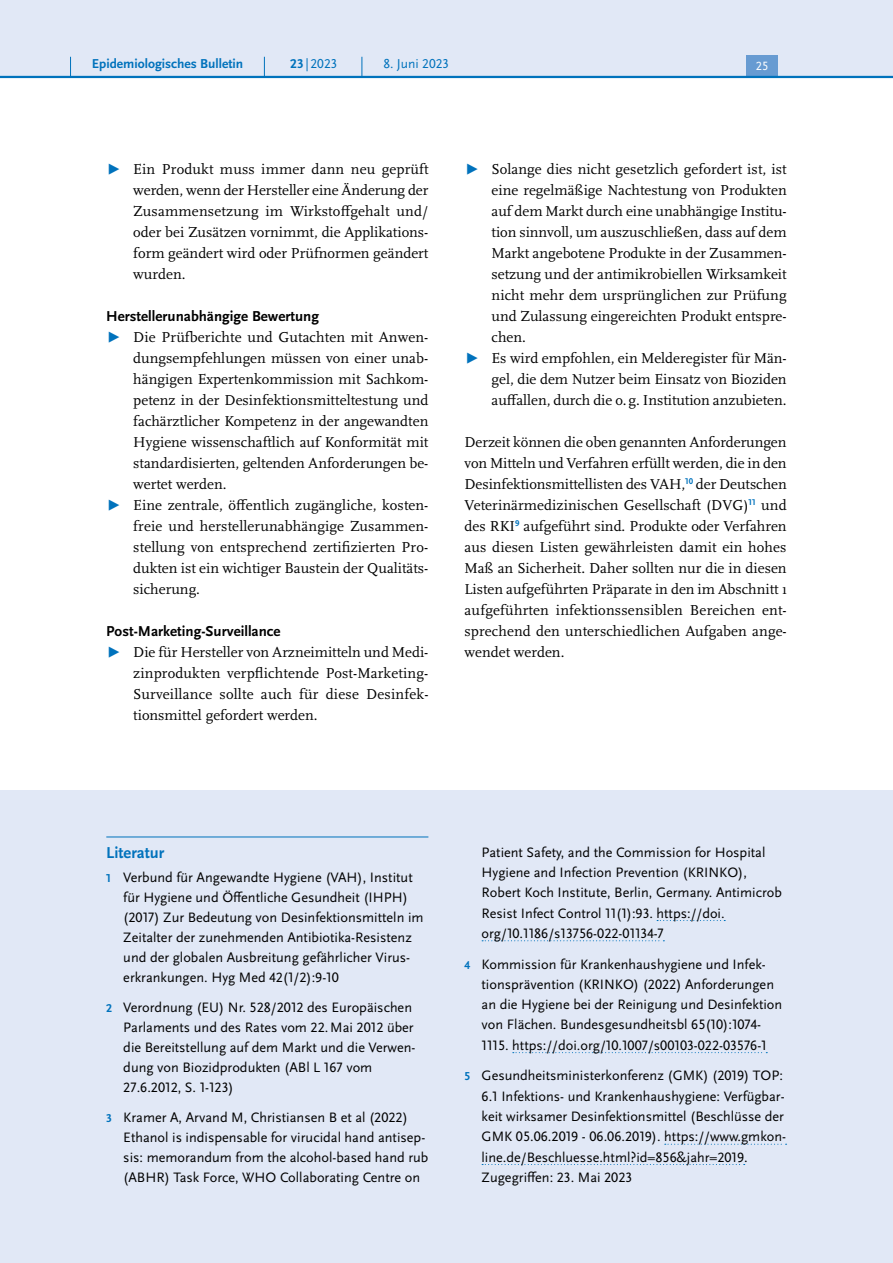
<style>
.page{position:relative;width:893px;height:1263px;background:#fff}
.page>*{position:absolute;margin:0;border:0;box-sizing:border-box;transform-origin:0 0}
.H4_-_Anhang_allerers{font:700 16.5px "Scala Sans Pro";color:#0072bc}
.P_-_Fließtext{font:15px/21px "Scala Pro";color:#000;text-align:justify}
.t1{font:700 15px "Scala Sans Pro";color:#000}
.t2{font:14.25px/20.2px "Scala Sans Pro";color:#000}
.t3{font:700 13.5px "Scala Sans Pro";color:#0072bc}
.t4{font:13.5px "Scala Sans Pro";color:#0072bc}
.t5{font:12.45px "Scala Sans Pro";color:#fff}
.s1{font-weight:700}
.s2{font-family:"Scala Sans Pro";color:#0072bc}
.s3{font-weight:700;font-size:12px;color:#0072bc}
</style>
<div class="page">
<div style="left:0;top:791px;width:893px;height:472px;background:#e1e8f6"></div>
<hr style="left:106px;top:837px;width:322px;height:1px;background:#0072bc">
<svg style="left:657px;top:920px;width:68px;height:1px"></svg>
<svg style="left:482px;top:940px;width:182px;height:1px"></svg>
<svg style="left:513px;top:1052px;width:254px;height:1px"></svg>
<svg style="left:665px;top:1144px;width:122px;height:1px"></svg>
<svg style="left:482px;top:1164px;width:263px;height:1px"></svg>
<div style="left:0;top:0;width:893px;height:77px;background:#e1e8f6"></div>
<div style="left:746px;top:55px;width:32px;height:21px;background:#679bd2"></div>
<hr style="left:0;top:76px;width:893px;height:2px;background:#0072bc">
<svg style="left:70px;top:57px;width:1px;height:19px"></svg>
<svg style="left:264px;top:57px;width:1px;height:19px"></svg>
<svg style="left:362px;top:57px;width:1px;height:19px"></svg>
<p class="t3" style="left:92px;top:55px;width:153px">Epidemiologisches Bulletin</p>
<p class="t4" style="left:290px;top:55px;width:48px"><span class="s1">23</span>|2023</p>
<p class="t4" style="left:383px;top:55px;width:67px">8. Juni 2023</p>
<p class="t5" style="left:756px;top:59px;width:14px">25</p>
<p class="P_-_Fließtext" style="left:133px;top:158px;width:297px;text-indent:-27px"><span class="s2">▶</span> Ein Produkt muss immer dann neu geprüft werden, wenn der Hersteller eine Änderung der Zusammensetzung im Wirkstoffgehalt und/ oder bei Zusätzen vornimmt, die Applikations&shy;form geändert wird oder Prüfnormen geändert wurden.</p>
<h5 class="t1" style="left:106px;top:307px;width:214px">Herstellerunabhängige Bewertung</h5>
<p class="P_-_Fließtext" style="left:133px;top:326px;width:297px;text-indent:-27px"><span class="s2">▶</span> Die Prüfberichte und Gutachten mit Anwen&shy;dungsempfehlungen müssen von einer unab&shy;hängigen Expertenkommission mit Sachkom&shy;petenz in der Desinfektionsmitteltestung und fachärztlicher Kompetenz in der angewandten Hygiene wissenschaftlich auf Konformität mit standardisierten, geltenden Anforderungen be&shy;wertet werden.</p>
<p class="P_-_Fließtext" style="left:133px;top:494px;width:297px;text-indent:-27px"><span class="s2">▶</span> Eine zentrale, öffentlich zugängliche, kosten&shy;freie und herstellerunabhängige Zusammen&shy;stellung von entsprechend zertifizierten Pro&shy;dukten ist ein wichtiger Baustein der Qualitäts&shy;sicherung.</p>
<h5 class="t1" style="left:106px;top:622px;width:176px">Post-Marketing-Surveillance</h5>
<p class="P_-_Fließtext" style="left:133px;top:641px;width:297px;text-indent:-27px"><span class="s2">▶</span> Die für Hersteller von Arzneimitteln und Medi&shy;zinprodukten verpflichtende Post-Marketing-Surveillance sollte auch für diese Desinfek&shy;tionsmittel gefordert werden.</p>
<p class="P_-_Fließtext" style="left:492px;top:158px;width:297px;text-indent:-27px"><span class="s2">▶</span> Solange dies nicht gesetzlich gefordert ist, ist eine regelmäßige Nachtestung von Produkten auf dem Markt durch eine unabhängige Institu&shy;tion sinnvoll, um auszuschließen, dass auf dem Markt angebotene Produkte in der Zusammen&shy;setzung und der antimikrobiellen Wirksamkeit nicht mehr dem ursprünglichen zur Prüfung und Zulassung eingereichten Produkt entspre&shy;chen.</p>
<p class="P_-_Fließtext" style="left:492px;top:347px;width:297px;text-indent:-27px"><span class="s2">▶</span> Es wird empfohlen, ein Melderegister für Män&shy;gel, die dem Nutzer beim Einsatz von Bioziden auffallen, durch die o.g. Institution anzubieten.</p>
<p class="P_-_Fließtext" style="left:465px;top:431px;width:324px">Derzeit können die oben genannten Anforderungen von Mitteln und Verfahren erfüllt werden, die in den Desinfektionsmittellisten des VAH,<sup>10</sup> der Deutschen Veterinärmedizinischen Gesellschaft (DVG)<sup>11</sup> und des RKI<sup>9</sup> aufgeführt sind. Produkte oder Verfahren aus diesen Listen gewährleisten damit ein hohes Maß an Sicherheit. Daher sollten nur die in diesen Listen aufgeführten Präparate in den im Abschnitt 1 aufgeführten infektionssensiblen Bereichen ent&shy;sprechend den unterschiedlichen Aufgaben ange&shy;wendet werden.</p>
<h4 class="H4_-_Anhang_allerers" style="left:106px;top:843px;width:60px">Literatur</h4>
<p class="t2" style="left:123px;top:868px;width:302px;line-height:19.8px;text-indent:-17px"><span class="s3">1</span> Verbund für Angewandte Hygiene (VAH), Institut für Hygiene und Öffentliche Gesundheit (IHPH) (2017) Zur Bedeutung von Desinfektionsmitteln im Zeitalter der zunehmenden Antibiotika-Resistenz und der globalen Ausbreitung gefährlicher Virus&shy;erkrankungen. Hyg Med 42(1/2):9-10</p>
<p class="t2" style="left:123px;top:998px;width:294px;line-height:19.8px;text-indent:-17px"><span class="s3">2</span> Verordnung (EU) Nr. 528/2012 des Europäischen Parlaments und des Rates vom 22.Mai 2012 über die Bereitstellung auf dem Markt und die Verwen&shy;dung von Biozidprodukten (ABl L 167 vom 27.6.2012, S. 1-123)</p>
<p class="t2" style="left:123px;top:1107px;width:307px;line-height:19.8px;text-indent:-17px"><span class="s3">3</span> Kramer A, Arvand M, Christiansen B et al (2022)<br>Ethanol is indispensable for virucidal hand antisep&shy;sis: memorandum from the alcohol-based hand rub (ABHR) Task Force, WHO Collaborating Centre on</p>
<p class="t2" style="left:482px;top:842px;width:302px">Patient Safety, and the Commission for Hospital Hygiene and Infection Prevention (KRINKO), Robert Koch Institute, Berlin, Germany. Antimicrob Resist Infect Control 11(1):93. https://doi. org/10.1186/s13756-022-01134-7</p>
<p class="t2" style="left:482px;top:954px;width:302px;text-indent:-17px"><span class="s3">4</span> Kommission für Krankenhaushygiene und Infek&shy;tionsprävention (KRINKO) (2022) Anforderungen an die Hygiene bei der Reinigung und Desinfektion von Flächen. Bundesgesundheitsbl 65(10):1074- 1115. https://doi.org/10.1007/s00103-022-03576-1</p>
<p class="t2" style="left:482px;top:1065px;width:306px;text-indent:-17px"><span class="s3">5</span> Gesundheitsministerkonferenz (GMK) (2019) TOP:<br>6.1 Infektions- und Krankenhaushygiene: Verfügbar&shy;keit wirksamer Desinfektionsmittel (Beschlüsse der GMK 05.06.2019 - 06.06.2019). https://www.gmkon&shy;line.de/Beschluesse.html?id=856&amp;jahr=2019.<br>Zugegriffen: 23. Mai 2023</p>
</div>
